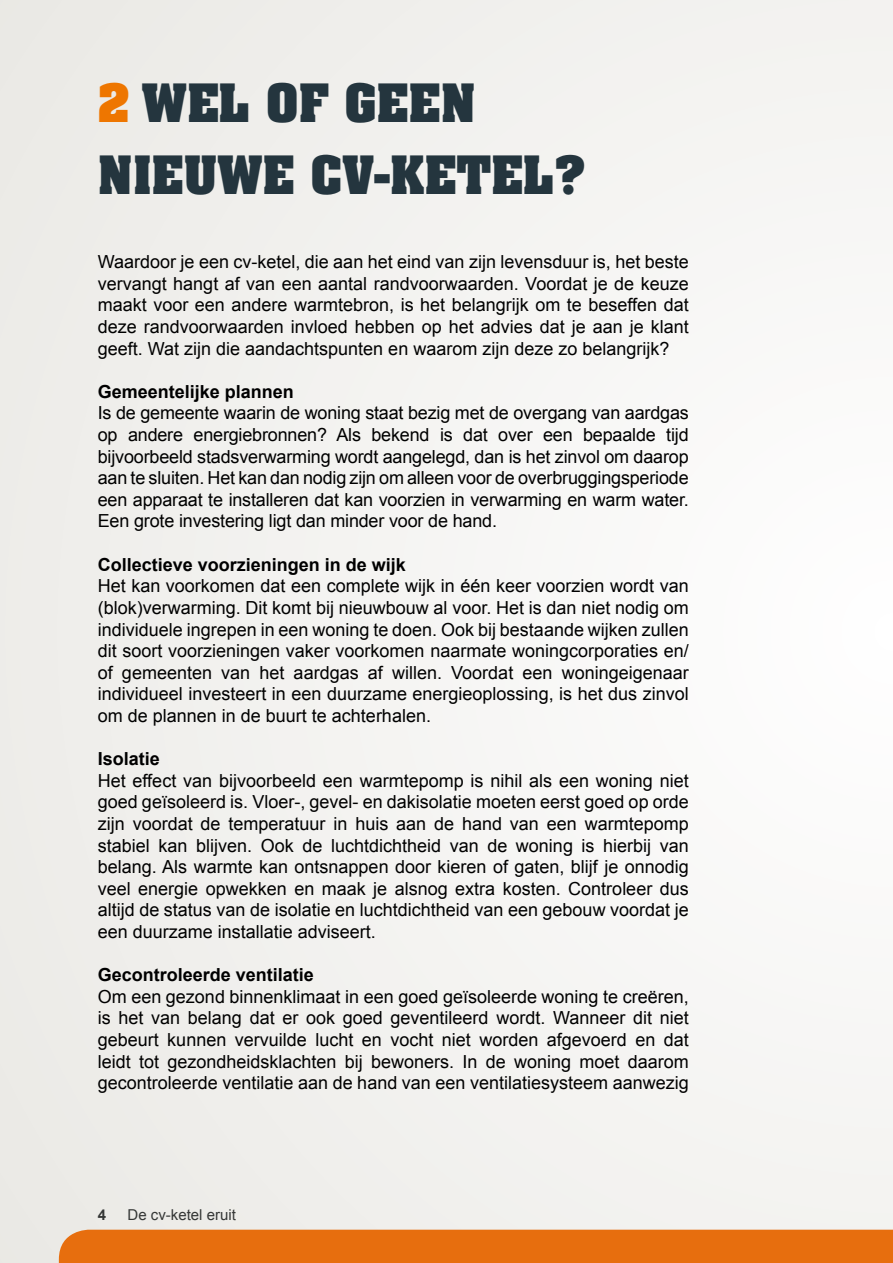
<style>
.page{position:relative;width:893px;height:1263px;background:#f3f3f0}
.page>*{position:absolute;margin:0;border:0;box-sizing:border-box;transform-origin:0 0}
.t1{font:700 45px/72px "Aachen";letter-spacing:.01em;color:#24353e}
.t2{font:18px/21.6px "Arial";color:#000;text-align:justify}
.t3{font:700 18px "Arial";color:#000}
.t4{font:15px "Arial";color:#353736}
.t5{font:700 15px "Arial";color:#353736}
.s1{color:#ee7600}
</style>
<div class="page">
<div style="left:59px;top:1230px;width:834px;height:33px;background:#e76e0e"></div>
<h1 class="t1" style="left:98px;top:71px;width:490px"><span class="s1">2</span> WEL OF GEEN<br>NIEUWE CV-KETEL?</h1>
<p class="t2" style="left:98px;top:253px;width:593px">Waardoor je een cv-ketel, die aan het eind van zijn levensduur is, het beste vervangt hangt af van een aantal randvoorwaarden. Voordat je de keuze maakt voor een andere warmtebron, is het belangrijk om te beseffen dat deze randvoorwaarden invloed hebben op het advies dat je aan je klant geeft. Wat zijn die aandachtspunten en waarom zijn deze zo belangrijk?</p>
<p class="t3" style="left:98px;top:385px;width:198px">Gemeentelijke plannen</p>
<p class="t2" style="left:98px;top:404px;width:592px">Is de gemeente waarin de woning staat bezig met de overgang van aardgas op andere energiebronnen? Als bekend is dat over een bepaalde tijd bijvoorbeeld stadsverwarming wordt aangelegd, dan is het zinvol om daarop aan te sluiten. Het kan dan nodig zijn om alleen voor de overbruggingsperiode een apparaat te installeren dat kan voorzien in verwarming en warm water.<br>Een grote investering ligt dan minder voor de hand.</p>
<p class="t3" style="left:98px;top:558px;width:310px">Collectieve voorzieningen in de wijk</p>
<p class="t2" style="left:98px;top:577px;width:593px">Het kan voorkomen dat een complete wijk in één keer voorzien wordt van (blok)verwarming. Dit komt bij nieuwbouw al voor. Het is dan niet nodig om individuele ingrepen in een woning te doen. Ook bij bestaande wijken zullen dit soort voorzieningen vaker voorkomen naarmate woningcorporaties en/ of gemeenten van het aardgas af willen. Voordat een woningeigenaar individueel investeert in een duurzame energieoplossing, is het dus zinvol om de plannen in de buurt te achterhalen.</p>
<p class="t3" style="left:98px;top:752px;width:64px">Isolatie</p>
<p class="t2" style="left:98px;top:771px;width:593px">Het effect van bijvoorbeeld een warmtepomp is nihil als een woning niet goed geïsoleerd is. Vloer-, gevel- en dakisolatie moeten eerst goed op orde zijn voordat de temperatuur in huis aan de hand van een warmtepomp stabiel kan blijven. Ook de luchtdichtheid van de woning is hierbij van belang. Als warmte kan ontsnappen door kieren of gaten, blijf je onnodig veel energie opwekken en maak je alsnog extra kosten. Controleer dus altijd de status van de isolatie en luchtdichtheid van een gebouw voordat je een duurzame installatie adviseert.</p>
<p class="t3" style="left:98px;top:968px;width:218px">Gecontroleerde ventilatie</p>
<p class="t2" style="left:98px;top:987px;width:593px">Om een gezond binnenklimaat in een goed geïsoleerde woning te creëren, is het van belang dat er ook goed geventileerd wordt. Wanneer dit niet gebeurt kunnen vervuilde lucht en vocht niet worden afgevoerd en dat leidt tot gezondheidsklachten bij bewoners. In de woning moet daarom gecontroleerde ventilatie aan de hand van een ventilatiesysteem aanwezig</p>
<p class="t5" style="left:98px;top:1209px;width:10px">4</p>
<p class="t4" style="left:128px;top:1209px;width:110px">De cv-ketel eruit</p>
</div>
